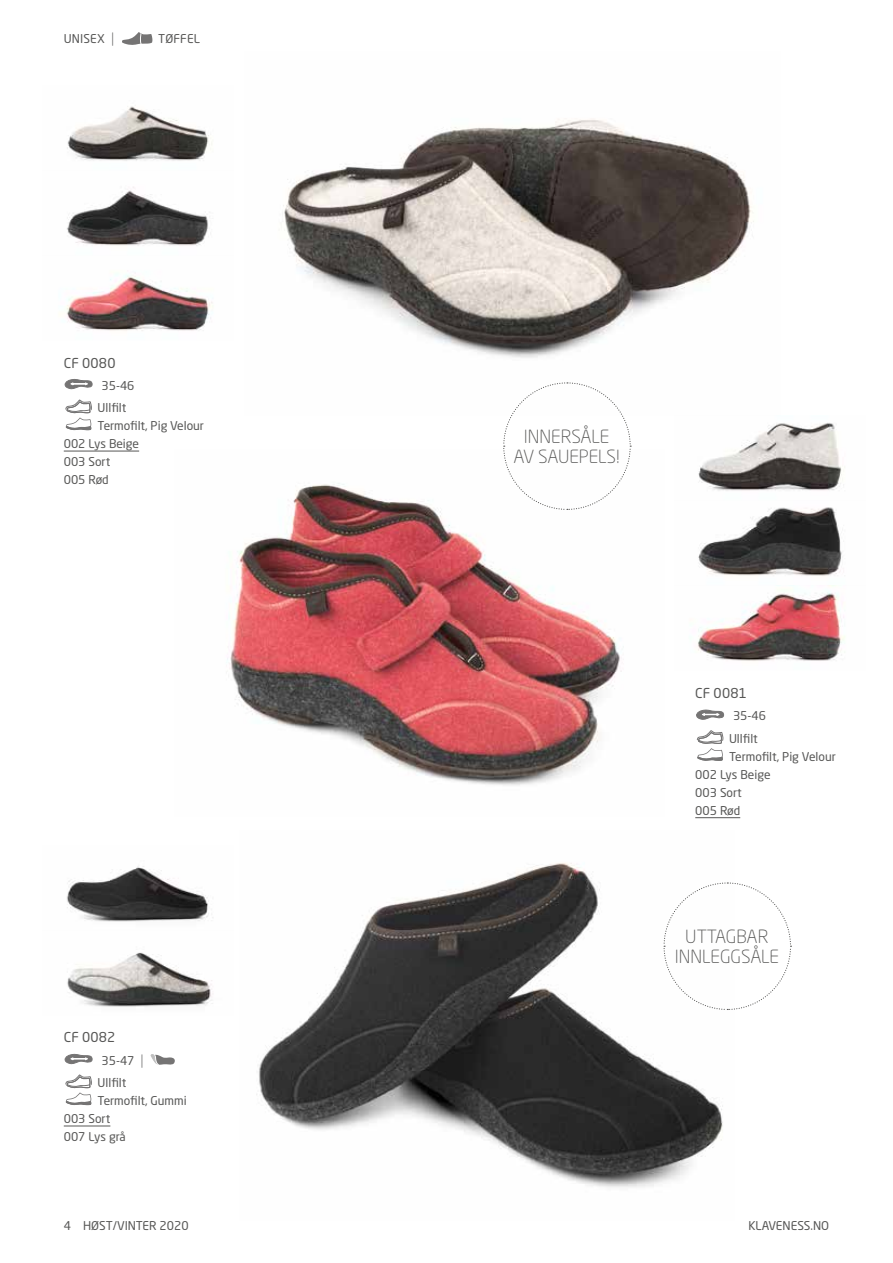
<style>
.page{position:relative;width:893px;height:1263px;background:#fff}
.page>*{position:absolute;margin:0;border:0;box-sizing:border-box;transform-origin:0 0}
.t1{font:300 18px/19.5px "Neo Sans W1 G";color:#575756;text-align:center}
.t2{font:13.5px "Neo Sans W1 G";letter-spacing:.015em;color:#575756}
.t3{font:12px/18px "Neo Sans W1 G";color:#575756}
.s1{font-weight:300;font-size:14.25px}
</style>
<div class="page">
<svg style="left:122px;top:32px;width:30px;height:13px"></svg>
<img style="left:226px;top:483px;width:396px;height:303px">
<img style="left:283px;top:119px;width:471px;height:239px">
<hr style="left:64px;top:451px;width:75px;height:1px;background:#575756">
<svg style="left:65px;top:379px;width:27px;height:10px"></svg>
<svg style="left:65px;top:399px;width:27px;height:31px"></svg>
<hr style="left:695px;top:817px;width:45px;height:1px;background:#575756">
<svg style="left:696px;top:709px;width:28px;height:11px"></svg>
<svg style="left:697px;top:730px;width:26px;height:31px"></svg>
<img style="left:66px;top:105px;width:147px;height:226px">
<img style="left:698px;top:423px;width:147px;height:238px">
<svg style="left:503px;top:382px;width:128px;height:128px"></svg>
<img style="left:256px;top:863px;width:467px;height:325px">
<hr style="left:64px;top:1125px;width:46px;height:1px;background:#575756">
<svg style="left:65px;top:1053px;width:27px;height:11px"></svg>
<svg style="left:150px;top:1054px;width:25px;height:11px"></svg>
<svg style="left:65px;top:1074px;width:27px;height:31px"></svg>
<img style="left:66px;top:866px;width:147px;height:141px">
<svg style="left:663px;top:882px;width:129px;height:128px"></svg>
<p class="t3" style="left:64px;top:29px;width:52px">UNISEX <span class="s1">|</span></p>
<p class="t3" style="left:158px;top:29px;width:43px">TØFFEL</p>
<p class="t2" style="left:64px;top:354px;width:53px">CF 0080</p>
<p class="t3" style="left:98px;top:374px;width:39px;line-height:22.2px;text-indent:4px">35-46<br>Ullfilt</p>
<p class="t3" style="left:64px;top:416px;width:142px;text-indent:34px">Termofilt, Pig Velour<br>002 Lys Beige<br>003 Sort<br>005 Rød</p>
<p class="t2" style="left:64px;top:1029px;width:53px">CF 0082</p>
<p class="t3" style="left:98px;top:1049px;width:48px;line-height:22.2px;text-indent:4px">35-47 <span class="s1">|<br></span>Ullfilt</p>
<p class="t3" style="left:64px;top:1091px;width:124px;text-indent:34px">Termofilt, Gummi<br>003 Sort<br>007 Lys grå</p>
<h1 class="t1" style="left:513px;top:427px;width:108px">INNERSÅLE<br>AV SAUEPELS!</h1>
<p class="t2" style="left:695px;top:685px;width:53px">CF 0081</p>
<p class="t3" style="left:729px;top:705px;width:39px;line-height:22.2px;text-indent:4px">35-46<br>Ullfilt</p>
<p class="t3" style="left:695px;top:747px;width:142px;text-indent:34px">Termofilt, Pig Velour<br>002 Lys Beige<br>003 Sort<br>005 Rød</p>
<h1 class="t1" style="left:675px;top:927px;width:106px">UTTAGBAR<br>INNLEGGSÅLE</h1>
<p class="t3" style="left:64px;top:1216px;width:126px">4 HØST/VINTER 2020</p>
<p class="t3" style="left:748px;top:1216px;width:82px">KLAVENESS.NO</p>
</div>
